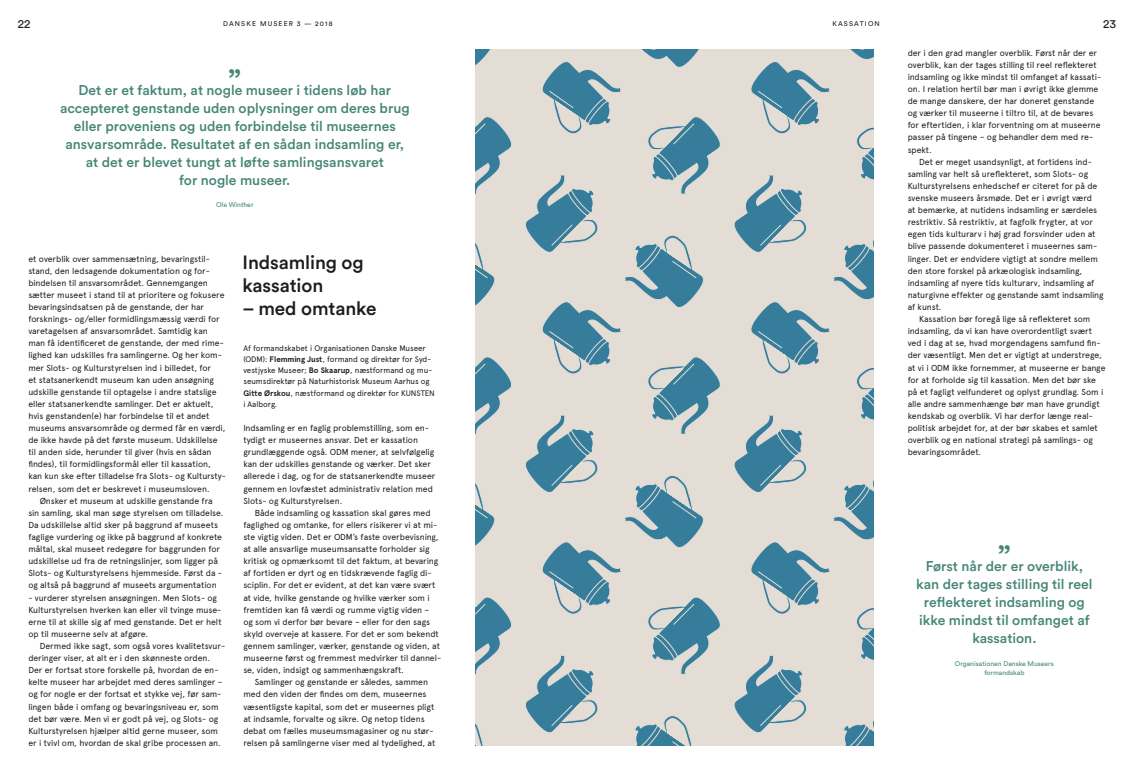
<style>
.page{position:relative;width:1134px;height:780px;background:#fff}
.page>*{position:absolute;margin:0;border:0;box-sizing:border-box;transform-origin:0 0}
.t1{font:500 32px "Circular Pro";color:#478778}
.t2{font:500 19px/23px "Circular Pro";letter-spacing:-.005em;color:#1d1d1b}
.t3{font:500 14px/18px "Circular Pro";color:#478778;text-align:center}
.t4{font:12px "Circular Pro";color:#1d1d1b}
.t5{font:8.7px/12.1px "Apercu";letter-spacing:-.01em;color:#1d1d1b}
.t6{font:8px/11.2px "Apercu";letter-spacing:-.01em;color:#1d1d1b}
.t7{font:6.8px/8.8px "Circular Pro";color:#478778;text-align:center}
.t8{font:6.8px "Circular Pro";letter-spacing:.17em;color:#1d1d1b}
.s1{font-weight:700}
</style>
<div class="page">
<svg style="left:475px;top:50px;width:249px;height:695px;background:#c0c9ca"></svg>
<svg style="left:730px;top:50px;width:144px;height:695px;background:#c2caca"></svg>
<h3 class="t4" style="left:18px;top:16px;width:14px">22</h3>
<p class="t8" style="left:223px;top:19px;width:111px">DANSKE MUSEER 3 — 2018</p>
<p class="t8" style="left:832px;top:19px;width:49px">KASSATION</p>
<h3 class="t4" style="left:1103px;top:16px;width:14px">23</h3>
<h1 class="t1" style="left:228px;top:58px;width:15px">”</h1>
<h3 class="t3" style="left:60px;top:98px;width:351px">accepteret genstande uden oplysninger om deres brug eller proveniens og uden forbindelse til museernes ansvarsområde. Resultatet af en sådan indsamling er, at det er blevet tungt at løfte samlingsansvaret<br>for nogle museer.</h3>
<h3 class="t3" style="left:78px;top:80px;width:314px">Det er et faktum, at nogle museer i tidens løb har</h3>
<p class="t7" style="left:216px;top:200px;width:39px">Ole Winther</p>
<p class="t5" style="left:28px;top:252px;width:183px">et overblik over sammensætning, bevaringstil-</p>
<p class="t5" style="left:28px;top:264px;width:183px">stand, den ledsagende dokumentation og for-</p>
<p class="t5" style="left:28px;top:276px;width:181px">bindelsen til ansvarsområdet. Gennemgangen</p>
<p class="t5" style="left:28px;top:289px;width:198px">sætter museet i stand til at prioritere og fokusere</p>
<p class="t5" style="left:28px;top:301px;width:177px">bevaringsindsatsen på de genstande, der har</p>
<p class="t5" style="left:28px;top:313px;width:193px">forsknings- og/eller formidlingsmæssig værdi for</p>
<p class="t5" style="left:28px;top:325px;width:181px">varetagelsen af ansvarsområdet. Samtidig kan</p>
<p class="t5" style="left:28px;top:337px;width:197px">man få identificeret de genstande, der med rime-</p>
<p class="t5" style="left:28px;top:349px;width:195px">lighed kan udskilles fra samlingerne. Og her kom-</p>
<p class="t5" style="left:28px;top:361px;width:184px">mer Slots- og Kulturstyrelsen ind i billedet, for</p>
<p class="t5" style="left:28px;top:373px;width:187px">et statsanerkendt museum kan uden ansøgning</p>
<p class="t5" style="left:28px;top:385px;width:190px">udskille genstande til optagelse i andre statslige</p>
<p class="t5" style="left:28px;top:397px;width:187px">eller statsanerkendte samlinger. Det er aktuelt,</p>
<p class="t5" style="left:28px;top:410px;width:183px">hvis genstanden(e) har forbindelse til et andet</p>
<p class="t5" style="left:28px;top:422px;width:199px">museums ansvarsområde og dermed får en værdi,</p>
<p class="t5" style="left:28px;top:434px;width:191px">de ikke havde på det første museum. Udskillelse</p>
<p class="t5" style="left:28px;top:446px;width:185px">til anden side, herunder til giver (hvis en sådan</p>
<p class="t5" style="left:28px;top:458px;width:184px">findes), til formidlingsformål eller til kassation,</p>
<p class="t5" style="left:28px;top:470px;width:199px">kan kun ske efter tilladelse fra Slots- og Kultursty-</p>
<p class="t5" style="left:28px;top:482px;width:183px">relsen, som det er beskrevet i museumsloven.</p>
<p class="t5" style="left:40px;top:494px;width:174px">Ønsker et museum at udskille genstande fra</p>
<p class="t5" style="left:28px;top:506px;width:197px">sin samling, skal man søge styrelsen om tilladelse.</p>
<p class="t5" style="left:28px;top:518px;width:191px">Da udskillelse altid sker på baggrund af museets</p>
<p class="t5" style="left:28px;top:531px;width:195px">faglige vurdering og ikke på baggrund af konkrete</p>
<p class="t5" style="left:28px;top:543px;width:193px">måltal, skal museet redegøre for baggrunden for</p>
<p class="t5" style="left:28px;top:555px;width:191px">udskillelse ud fra de retningslinjer, som ligger på</p>
<p class="t5" style="left:28px;top:567px;width:195px">Slots- og Kulturstyrelsens hjemmeside. Først da -</p>
<p class="t5" style="left:28px;top:579px;width:190px">og altså på baggrund af museets argumentation</p>
<p class="t5" style="left:28px;top:591px;width:195px">- vurderer styrelsen ansøgningen. Men Slots- og Kulturstyrelsen hverken kan eller vil tvinge muse&shy;erne til at skille sig af med genstande. Det er helt op til museerne selv at afgøre.</p>
<p class="t5" style="left:28px;top:639px;width:198px;text-indent:11px">Dermed ikke sagt, som også vores kvalitetsvur&shy;deringer viser, at alt er i den skønneste orden.<br>Der er fortsat store forskelle på, hvordan de en&shy;kelte museer har arbejdet med deres samlinger – og for nogle er der fortsat et stykke vej, før sam&shy;lingen både i omfang og bevaringsniveau er, som det bør være. Men vi er godt på vej, og Slots- og Kulturstyrelsen hjælper altid gerne museer, som er i tvivl om, hvordan de skal gribe processen an.</p>
<h2 class="t2" style="left:243px;top:250px;width:123px">Indsamling og kassation</h2>
<h2 class="t2" style="left:243px;top:296px;width:135px">– med omtanke</h2>
<p class="t6" style="left:243px;top:342px;width:193px">Af formandskabet i Organisationen Danske Museer (ODM): <span class="s1">Flemming Just</span>, formand og direktør for Syd&shy;vestjyske Museer; <span class="s1">Bo Skaarup</span>, næstformand og mu&shy;seumsdirektør på Naturhistorisk Museum Aarhus og <span class="s1">Gitte Ørskou</span>, næstformand og direktør for KUNSTEN i Aalborg.</p>
<p class="t5" style="left:243px;top:422px;width:194px">Indsamling er en faglig problemstilling, som en&shy;tydigt er museernes ansvar. Det er kassation grundlæggende også. ODM mener, at selvfølgelig kan der udskilles genstande og værker. Det sker allerede i dag, og for de statsanerkendte museer gennem en lovfæstet administrativ relation med Slots- og Kulturstyrelsen.</p>
<p class="t5" style="left:243px;top:506px;width:199px;text-indent:11px">Både indsamling og kassation skal gøres med faglighed og omtanke, for ellers risikerer vi at mi&shy;ste vigtig viden. Det er ODM’s faste overbevisning, at alle ansvarlige museumsansatte forholder sig kritisk og opmærksomt til det faktum, at bevaring af fortiden er dyrt og en tidskrævende faglig di&shy;sciplin. For det er evident, at det kan være svært at vide, hvilke genstande og hvilke værker som i fremtiden kan få værdi og rumme vigtig viden –<br>og som vi derfor bør bevare – eller for den sags skyld overveje at kassere. For det er som bekendt gennem samlinger, værker, genstande og viden, at museerne først og fremmest medvirker til dannel&shy;se, viden, indsigt og sammenhængskraft.</p>
<p class="t5" style="left:243px;top:676px;width:193px;text-indent:11px">Samlinger og genstande er således, sammen med den viden der findes om dem, museernes væsentligste kapital, som det er museernes pligt at indsamle, forvalte og sikre. Og netop tidens debat om fælles museumsmagasiner og nu stør&shy;relsen på samlingerne viser med al tydelighed, at</p>
<p class="t5" style="left:908px;top:47px;width:195px">der i den grad mangler overblik. Først når der er overblik, kan der tages stilling til reel reflekteret indsamling og ikke mindst til omfanget af kassati&shy;on. I relation hertil bør man i øvrigt ikke glemme de mange danskere, der har doneret genstande og værker til museerne i tiltro til, at de bevares for eftertiden, i klar forventning om at museerne passer på tingene – og behandler dem med re&shy;spekt.</p>
<p class="t5" style="left:919px;top:155px;width:174px">Det er meget usandsynligt, at fortidens ind-</p>
<p class="t5" style="left:908px;top:168px;width:182px">samling var helt så ureflekteret, som Slots- og</p>
<p class="t5" style="left:908px;top:180px;width:191px">Kulturstyrelsens enhedschef er citeret for på de</p>
<p class="t5" style="left:908px;top:192px;width:186px">svenske museers årsmøde. Det er i øvrigt værd</p>
<p class="t5" style="left:908px;top:204px;width:191px">at bemærke, at nutidens indsamling er særdeles</p>
<p class="t5" style="left:908px;top:216px;width:187px">restriktiv. Så restriktiv, at fagfolk frygter, at vor</p>
<p class="t5" style="left:908px;top:228px;width:189px">egen tids kulturarv i høj grad forsvinder uden at</p>
<p class="t5" style="left:908px;top:240px;width:191px">blive passende dokumenteret i museernes sam-</p>
<p class="t5" style="left:908px;top:252px;width:192px">linger. Det er endvidere vigtigt at sondre mellem</p>
<p class="t5" style="left:908px;top:264px;width:176px">den store forskel på arkæologisk indsamling,</p>
<p class="t5" style="left:908px;top:276px;width:188px">indsamling af nyere tids kulturarv, indsamling af</p>
<p class="t5" style="left:908px;top:289px;width:197px">naturgivne effekter og genstande samt indsamling</p>
<p class="t5" style="left:908px;top:301px;width:35px">af kunst.</p>
<p class="t5" style="left:919px;top:313px;width:173px">Kassation bør foregå lige så reflekteret som</p>
<p class="t5" style="left:908px;top:325px;width:186px">indsamling, da vi kan have overordentligt svært</p>
<p class="t5" style="left:908px;top:337px;width:195px">ved i dag at se, hvad morgendagens samfund fin-</p>
<p class="t5" style="left:908px;top:349px;width:196px">der væsentligt. Men det er vigtigt at understrege,</p>
<p class="t5" style="left:908px;top:361px;width:199px">at vi i ODM ikke fornemmer, at museerne er bange</p>
<p class="t5" style="left:908px;top:373px;width:190px">for at forholde sig til kassation. Men det bør ske</p>
<p class="t5" style="left:908px;top:385px;width:197px">på et fagligt velfunderet og oplyst grundlag. Som i</p>
<p class="t5" style="left:908px;top:397px;width:194px">alle andre sammenhænge bør man have grundigt</p>
<p class="t5" style="left:908px;top:410px;width:187px">kendskab og overblik. Vi har derfor længe real-</p>
<p class="t5" style="left:908px;top:422px;width:192px">politisk arbejdet for, at der bør skabes et samlet</p>
<p class="t5" style="left:908px;top:434px;width:187px">overblik og en national strategi på samlings- og</p>
<p class="t5" style="left:908px;top:446px;width:75px">bevaringsområdet.</p>
<h1 class="t1" style="left:998px;top:535px;width:15px">”</h1>
<h3 class="t3" style="left:916px;top:574px;width:178px">kan der tages stilling til reel reflekteret indsamling og ikke mindst til omfanget af kassation.</h3>
<h3 class="t3" style="left:926px;top:556px;width:159px">Først når der er overblik,</h3>
<p class="t7" style="left:955px;top:658px;width:100px">Organisationen Danske Museers formandskab</p>
</div>
